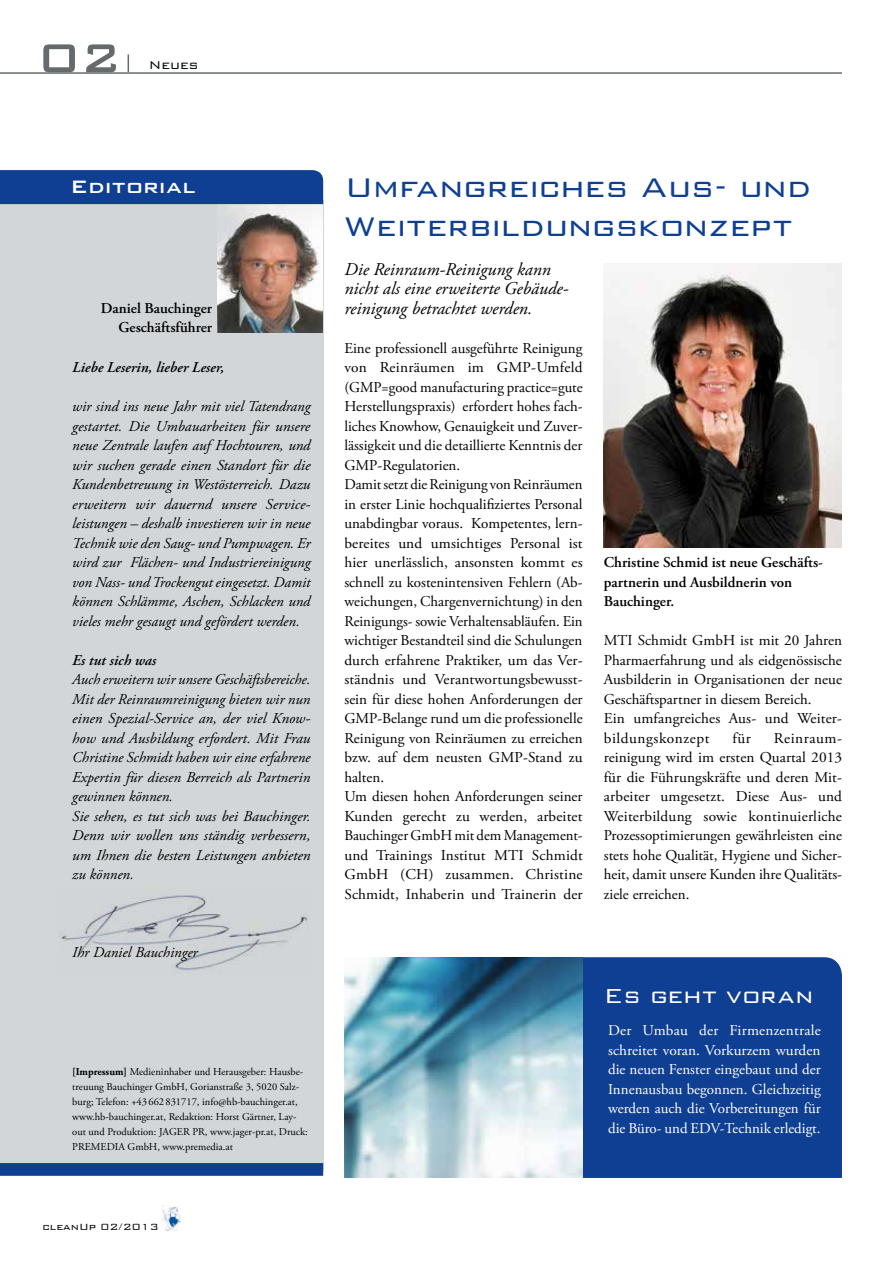
<style>
.page{position:relative;width:893px;height:1263px;background:#fff}
.page>*{position:absolute;margin:0;border:0;box-sizing:border-box;transform-origin:0 0}
.t1{font:500 54px "Bank Gothic BT";color:#656b6d}
.t2{font:300 36px/39px "Bank Gothic BT";letter-spacing:-.015em;color:#0f3f93}
.t3{font:300 27px "Bank Gothic BT";letter-spacing:.01em;color:#fff}
.t4{font:500 24px "Bank Gothic BT";letter-spacing:.005em;color:#fff}
.t5{font:italic 18px/19.5px "Adobe Garamond Pro";color:#000}
.t6{font:15px/19.5px "Adobe Garamond Pro";color:#000}
.t7{font:italic 15px/19.5px "Adobe Garamond Pro";color:#000;text-align:justify}
.t8{font:15px/19.5px "Adobe Garamond Pro";color:#fff;text-align:justify}
.t9{font:600 15px/19.5px "Adobe Garamond Pro";color:#000;text-align:right}
.t10{font:italic 600 15px "Adobe Garamond Pro";color:#000}
.t11{font:300 15px "Bank Gothic BT";color:#000}
.t12{font:300 12px "Bank Gothic BT";color:#000}
.t13{font:10.5px/15px "Adobe Garamond Pro";color:#000}
.s1{font-weight:700}
</style>
<div class="page">
<hr style="left:0;top:72px;width:842px;height:2px;background:#656b6d">
<svg style="left:128px;top:54px;width:1px;height:18px"></svg>
<img style="left:161px;top:1205px;width:20px;height:26px">
<div style="left:0;top:201px;width:323px;height:970px;background:#d2d6d8"></div>
<img style="left:218px;top:204px;width:105px;height:128px">
<div style="left:0;top:170px;width:323px;height:34px;background:#0f3f93"></div>
<div style="left:0;top:1163px;width:323px;height:13px;background:#0f3f93"></div>
<img style="left:60px;top:895px;width:247px;height:76px">
<div style="left:583px;top:957px;width:259px;height:221px;background:#0f3f93"></div>
<img style="left:344px;top:957px;width:239px;height:221px">
<img style="left:604px;top:264px;width:238px;height:284px">
<h1 class="t1" style="left:38px;top:28px;width:85px">02</h1>
<p class="t11" style="left:149px;top:57px;width:51px">Neues</p>
<h3 class="t4" style="left:70px;top:174px;width:127px">Editorial</h3>
<h2 class="t2" style="left:344px;top:168px;width:469px">Umfangreiches Aus- und<br>Weiterbildungskonzept</h2>
<p class="t5" style="left:344px;top:260px;width:226px">Die Reinraum-Reinigung kann nicht als eine erweiterte Gebäude&shy;reinigung betrachtet werden.</p>
<p class="t6" style="left:344px;top:339px;width:240px">Eine professionell ausgeführte Reinigung von Reinräumen im GMP-Umfeld (GMP=good manufacturing practice=gute Herstellungspraxis) erfordert hohes fach&shy;liches Knowhow, Genauigkeit und Zuver&shy;lässigkeit und die detaillierte Kenntnis der GMP-Regulatorien.<br>Damit setzt die Reinigung von Reinräumen in erster Linie hochqualifiziertes Personal unabdingbar voraus. Kompetentes, lern&shy;bereites und umsichtiges Personal ist hier unerlässlich, ansonsten kommt es schnell zu kostenintensiven Fehlern (Ab&shy;weichungen, Chargenvernichtung) in den Reinigungs- sowie Verhaltensabläufen. Ein wichtiger Bestandteil sind die Schulungen durch erfahrene Praktiker, um das Ver&shy;ständnis und Verantwortungsbewusst&shy;sein für diese hohen Anforderungen der GMP-Belange rund um die professionelle Reinigung von Reinräumen zu erreichen bzw. auf dem neusten GMP-Stand zu halten.<br>Um diesen hohen Anforderungen seiner Kunden gerecht zu werden, arbeitet Bauchinger GmbH mit dem Management&shy;und Trainings Institut MTI Schmidt GmbH (CH) zusammen. Christine Schmidt, Inhaberin und Trainerin der</p>
<p class="t9" style="left:101px;top:298px;width:113px">Daniel Bauchinger<br>Geschäftsführer</p>
<p class="t10" style="left:72px;top:359px;width:153px">Liebe Leserin, lieber Leser,</p>
<p class="t7" style="left:72px;top:397px;width:240px">wir sind ins neue Jahr mit viel Tatendrang gestartet. Die Umbauarbeiten für unsere neue Zentrale laufen auf Hochtouren, und wir suchen gerade einen Standort für die Kundenbetreuung in Westösterreich. Dazu erweitern wir dauernd unsere Service&shy;leistungen – deshalb investieren wir in neue Technik wie den Saug- und Pumpwagen. Er wird zur Flächen- und Industriereinigung von Nass- und Trockengut eingesetzt. Damit können Schlämme, Aschen, Schlacken und vieles mehr gesaugt und gefördert werden.</p>
<p class="t10" style="left:72px;top:651px;width:85px">Es tut sich was</p>
<p class="t7" style="left:72px;top:670px;width:240px;text-align:left">Auch erweitern wir unsere Geschäftsbereiche.<br>Mit der Reinraumreinigung bieten wir nun einen Spezial-Service an, der viel Know&shy;how und Ausbildung erfordert. Mit Frau Christine Schmidt haben wir eine erfahrene Expertin für diesen Berreich als Partnerin gewinnen können.<br>Sie sehen, es tut sich was bei Bauchinger.<br>Denn wir wollen uns ständig verbessern, um Ihnen die besten Leistungen anbieten zu können.</p>
<p class="t9" style="left:604px;top:553px;width:221px;text-align:left">Christine Schmid ist neue Geschäfts&shy;partnerin und Ausbildnerin von<br>Bauchinger.</p>
<p class="t6" style="left:604px;top:631px;width:240px">MTI Schmidt GmbH ist mit 20 Jahren Pharmaerfahrung und als eidgenössische Ausbilderin in Organisationen der neue Geschäftspartner in diesem Bereich.<br>Ein umfangreiches Aus- und Weiter&shy;bildungskonzept</p>
<p class="t6" style="left:732px;top:729px;width:20px">für</p>
<p class="t6" style="left:604px;top:729px;width:240px;text-align:justify;text-indent:170px">Reinraum&shy;reinigung wird im ersten Quartal 2013 für die Führungskräfte und deren Mit&shy;arbeiter umgesetzt. Diese Aus- und Weiterbildung sowie kontinuierliche Prozessoptimierungen gewährleisten eine stets hohe Qualität, Hygiene und Sicher&shy;heit, damit unsere Kunden ihre Qualitäts&shy;ziele erreichen.</p>
<p class="t7" style="left:72px;top:943px;width:127px">Ihr Daniel Bauchinger</p>
<p class="t13" style="left:72px;top:1064px;width:237px"><span class="s1">[Impressum]</span> Medieninhaber und Herausgeber: Hausbe&shy;treuung Bauchinger GmbH, Gorianstraße 3, 5020 Salz&shy;burg; Telefon: +43662 831717, info@hb-bauchinger.at, www.hb-bauchinger.at, Redaktion: Horst Gärtner, Lay&shy;out und Produktion: JAGER PR, www.jager-pr.at, Druck:<br>PREMEDIA GmbH, www.premedia.at</p>
<p class="t12" style="left:43px;top:1220px;width:118px">cleanUp 02/2013</p>
<h3 class="t3" style="left:604px;top:982px;width:211px">Es geht voran</h3>
<p class="t8" style="left:608px;top:1021px;width:214px">Der Umbau der Firmenzentrale schreitet voran. Vorkurzem wurden die neuen Fenster eingebaut und der Innenausbau begonnen. Gleichzeitig werden auch die Vorbereitungen für die Büro- und EDV-Technik erledigt.</p>
</div>
